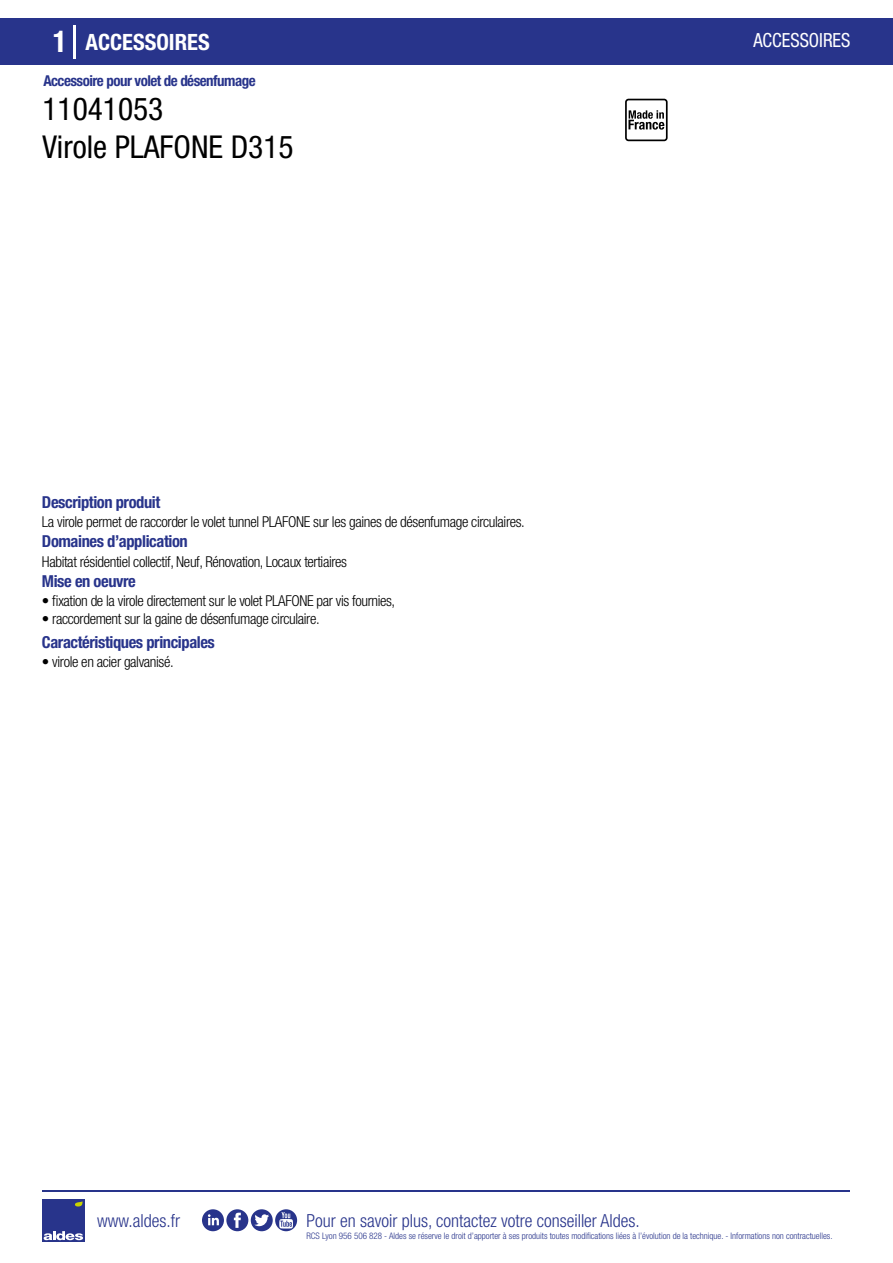
<style>
.page{position:relative;width:893px;height:1263px;background:#fff}
.page>*{position:absolute;margin:0;border:0;box-sizing:border-box;transform-origin:0 0}
.t1{font:condensed 31.5px/37.8px "Helvetica Neue LT Std";color:#000}
.t2{font:700 condensed 22.5px "Helvetica Neue LT Std";color:#fff}
.t3{font:condensed 19.5px "Helvetica Neue LT Std";color:#fff;scale:.95 1}
.t4{font:300 condensed 18px "Helvetica Neue";color:#28348b}
.t5{font:700 condensed 16.5px "Helvetica Neue LT Std";letter-spacing:-.025em;color:#28348b}
.t6{font:300 condensed 15px "Helvetica Neue LT Std";letter-spacing:-.025em;color:#000}
.t7{font:700 condensed 15px "Helvetica Neue LT Std";letter-spacing:-.035em;color:#28348b}
.t8{font:300 condensed 9px "Helvetica Neue";color:#28348b}
.s1{font-size:30px}
</style>
<div class="page">
<div style="left:1px;top:18px;width:892px;height:46px;background:#28348b"></div>
<svg style="left:625px;top:99px;width:43px;height:42px"></svg>
<hr style="left:74px;top:25px;width:2px;height:33px;background:#fff">
<div style="left:42px;top:1199px;width:42px;height:43px;background:#28348b"></div>
<svg style="left:44px;top:1231px;width:39px;height:9px"></svg>
<svg style="left:75px;top:1201px;width:8px;height:5px"></svg>
<hr style="left:42px;top:1190px;width:808px;height:1px;background:#28348b">
<svg style="left:202px;top:1209px;width:95px;height:22px"></svg>
<h2 class="t2" style="left:53px;top:28px;width:158px"><span class="s1">1</span> ACCESSOIRES</h2>
<h3 class="t3" style="left:753px;top:29px;width:104px">ACCESSOIRES</h3>
<p class="t7" style="left:43px;top:71px;width:214px">Accessoire pour volet de désenfumage</p>
<h1 class="t1" style="left:42px;top:90px;width:253px">11041053<br>Virole PLAFONE D315</h1>
<p class="t5" style="left:42px;top:492px;width:120px">Description produit</p>
<p class="t5" style="left:42px;top:531px;width:147px">Domaines d’application</p>
<p class="t5" style="left:42px;top:571px;width:95px">Mise en oeuvre</p>
<p class="t6" style="left:42px;top:513px;width:484px">La virole permet de raccorder le volet tunnel PLAFONE sur les gaines de désenfumage circulaires.</p>
<p class="t6" style="left:42px;top:553px;width:307px">Habitat résidentiel collectif, Neuf, Rénovation, Locaux tertiaires</p>
<p class="t6" style="left:42px;top:592px;width:355px">• fixation de la virole directement sur le volet PLAFONE par vis fournies,</p>
<p class="t6" style="left:42px;top:610px;width:279px">• raccordement sur la gaine de désenfumage circulaire.</p>
<p class="t5" style="left:42px;top:632px;width:174px">Caractéristiques principales</p>
<p class="t6" style="left:42px;top:653px;width:133px">• virole en acier galvanisé.</p>
<p class="t4" style="left:97px;top:1211px;width:84px">www.aldes.fr</p>
<p class="t4" style="left:306px;top:1211px;width:335px">Pour en savoir plus, contactez votre conseiller Aldes.</p>
<p class="t8" style="left:306px;top:1230px;width:528px">RCS Lyon 956 506 828 - Aldes se réserve le droit d’apporter à ses produits toutes modifications liées à l’évolution de la technique. - Informations non contractuelles.</p>
</div>
